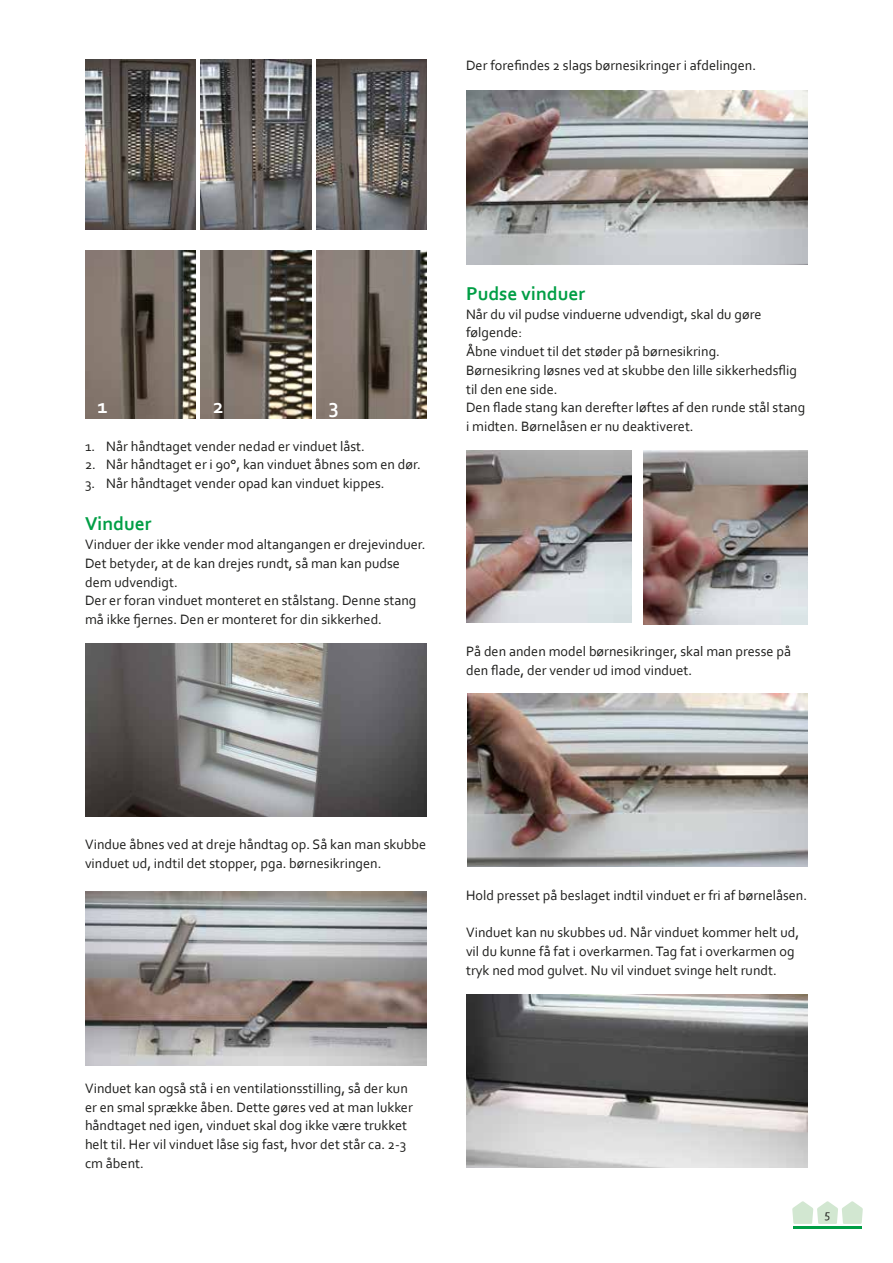
<style>
.page{position:relative;width:893px;height:1263px;background:#fff}
.page>*{position:absolute;margin:0;border:0;box-sizing:border-box;transform-origin:0 0}
.t1{font:700 21px "Corbel";color:#fff}
.t2{font:700 19.5px "Corbel";color:#009e45}
.t3{font:14.25px/18.8px "Corbel";color:#1d1d1b}
.t4{font:12px "Corbel";color:#1d1d1b}
</style>
<div class="page">
<hr style="left:793px;top:1226px;width:69px;height:3px;background:#009e45">
<svg style="left:792px;top:1201px;width:71px;height:23px"></svg>
<img style="left:85px;top:60px;width:111px;height:169px">
<img style="left:201px;top:60px;width:110px;height:169px">
<img style="left:316px;top:60px;width:111px;height:169px">
<img style="left:85px;top:251px;width:111px;height:168px">
<img style="left:201px;top:251px;width:110px;height:168px">
<img style="left:316px;top:251px;width:111px;height:167px">
<img style="left:85px;top:643px;width:342px;height:173px">
<img style="left:85px;top:891px;width:342px;height:174px">
<img style="left:466px;top:90px;width:342px;height:174px">
<img style="left:466px;top:451px;width:165px;height:172px">
<img style="left:643px;top:451px;width:165px;height:173px">
<img style="left:468px;top:693px;width:340px;height:174px">
<img style="left:466px;top:994px;width:342px;height:174px">
<p class="t3" style="left:466px;top:56px;width:292px">Der forefindes 2 slags børnesikringer i afdelingen.</p>
<h1 class="t1" style="left:97px;top:392px;width:12px">1</h1>
<h1 class="t1" style="left:213px;top:392px;width:12px">2</h1>
<h1 class="t1" style="left:329px;top:392px;width:12px">3</h1>
<p class="t3" style="left:85px;top:436px;width:281px">1. Når håndtaget vender nedad er vinduet låst.</p>
<p class="t3" style="left:85px;top:455px;width:337px">2. Når håndtaget er i 90°, kan vinduet åbnes som en dør.</p>
<p class="t3" style="left:85px;top:474px;width:301px">3. Når håndtaget vender opad kan vinduet kippes.</p>
<h2 class="t2" style="left:85px;top:512px;width:68px">Vinduer</h2>
<p class="t3" style="left:85px;top:535px;width:342px">Vinduer der ikke vender mod altangangen er drejevinduer.<br>Det betyder, at de kan drejes rundt, så man kan pudse dem udvendigt.<br>Der er foran vinduet monteret en stålstang. Denne stang må ikke fjernes. Den er monteret for din sikkerhed.</p>
<h2 class="t2" style="left:466px;top:281px;width:121px">Pudse vinduer</h2>
<p class="t3" style="left:466px;top:304px;width:341px">Når du vil pudse vinduerne udvendigt, skal du gøre følgende:<br>Åbne vinduet til det støder på børnesikring.<br>Børnesikring løsnes ved at skubbe den lille sikkerhedsflig til den ene side.<br>Den flade stang kan derefter løftes af den runde stål stang i midten. Børnelåsen er nu deaktiveret.</p>
<p class="t3" style="left:466px;top:642px;width:326px">På den anden model børnesikringer, skal man presse på den flade, der vender ud imod vinduet.</p>
<p class="t3" style="left:85px;top:835px;width:343px">Vindue åbnes ved at dreje håndtag op. Så kan man skubbe vinduet ud, indtil det stopper, pga. børnesikringen.</p>
<p class="t3" style="left:466px;top:885px;width:343px">Hold presset på beslaget indtil vinduet er fri af børnelåsen.</p>
<p class="t3" style="left:466px;top:923px;width:335px">Vinduet kan nu skubbes ud. Når vinduet kommer helt ud, vil du kunne få fat i overkarmen. Tag fat i overkarmen og tryk ned mod gulvet. Nu vil vinduet svinge helt rundt.</p>
<p class="t3" style="left:85px;top:1078px;width:329px">Vinduet kan også stå i en ventilationsstilling, så der kun er en smal sprække åben. Dette gøres ved at man lukker håndtaget ned igen, vinduet skal dog ikke være trukket helt til. Her vil vinduet låse sig fast, hvor det står ca. 2-3 cm åbent.</p>
<p class="t4" style="left:825px;top:1207px;width:7px">5</p>
</div>
